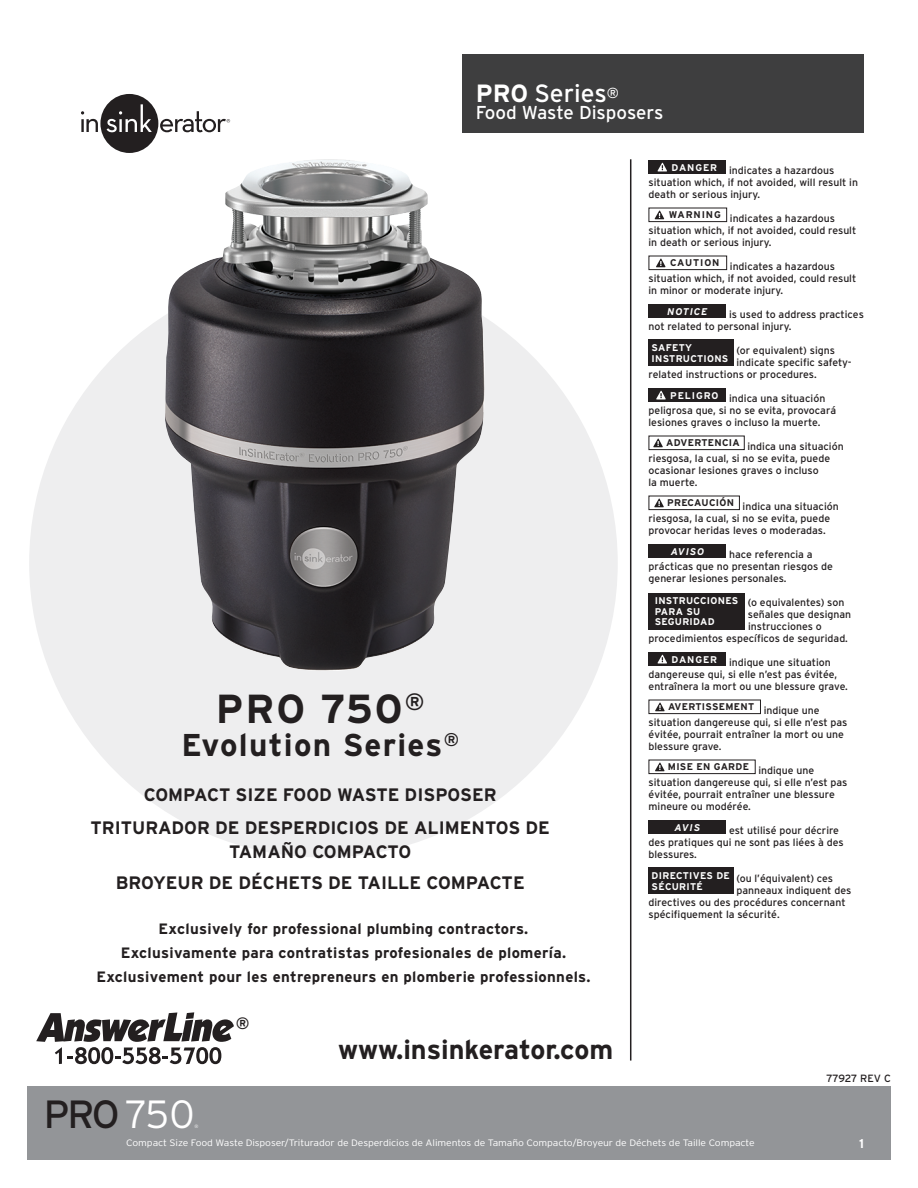
<style>
.page{position:relative;width:918px;height:1188px;background:#fff}
.page>*{position:absolute;margin:0;border:0;box-sizing:border-box;transform-origin:0 0}
.t1{font:700 40.5px "Interstate";letter-spacing:.05em;color:#231f20}
.t2{font:39.3px "Interstate";color:#231f20}
.t3{font:700 31.5px "Interstate";letter-spacing:.04em;color:#231f20}
.t4{font:700 27px "Interstate";color:#231f20}
.t5{font:24.9px "Interstate";color:#fff}
.t6{font:18.75px "Interstate";color:#fff}
.t7{font:700 18px/32.8px "Interstate";color:#231f20;text-align:center}
.t8{font:700 16.5px "Interstate";color:#231f20}
.t9{font:700 15px/24px "Interstate";letter-spacing:.02em;color:#231f20;text-align:center}
.t10{font:700 12.75px "Interstate";color:#fff}
.t11{font:10.5px/12px "Interstate";color:#231f20}
.t12{font:10.5px "Interstate";letter-spacing:-.02em;color:#231f20}
.t13{font:700 9.75px "Interstate";letter-spacing:.03em;color:#231f20}
.t14{font:700 9.75px/10.5px "Interstate";letter-spacing:.03em;color:#fff}
.t15{font:italic 700 9.75px "Interstate";letter-spacing:.09em;color:#fff}
.t16{font:300 9.3px "Interstate";letter-spacing:-.01em;color:#fff;scale:1.12 1}
.t17{font:300 4.8px "Interstate";color:#fff}
.s1{font-weight:700}
.s2{font-weight:400;font-size:10.5px}
.s3{font-weight:300;color:#fff}
</style>
<div class="page">
<div style="left:27px;top:1086px;width:864px;height:74px;background:#939598"></div>
<div style="left:29px;top:269px;width:589px;height:589px;background:#eeeeef;border-radius:50%"></div>
<div style="left:462px;top:54px;width:402px;height:78px;background:#3e3e3f"></div>
<hr style="left:630px;top:159px;width:1px;height:902px;background:#231f20">
<div style="left:649px;top:160px;width:77px;height:14px;background:#231f20"></div>
<svg style="left:657px;top:163px;width:10px;height:8px"></svg>
<svg style="left:655px;top:210px;width:9px;height:9px"></svg>
<div style="left:649px;top:208px;width:78px;height:14px;border:1px solid #231f20"></div>
<svg style="left:656px;top:258px;width:10px;height:9px"></svg>
<div style="left:649px;top:256px;width:78px;height:14px;border:1px solid #231f20"></div>
<div style="left:649px;top:304px;width:77px;height:14px;background:#231f20"></div>
<div style="left:649px;top:340px;width:85px;height:26px;background:#231f20"></div>
<div style="left:649px;top:388px;width:77px;height:14px;background:#231f20"></div>
<svg style="left:656px;top:391px;width:10px;height:8px"></svg>
<svg style="left:653px;top:438px;width:10px;height:9px"></svg>
<div style="left:649px;top:436px;width:96px;height:14px;border:1px solid #231f20"></div>
<svg style="left:654px;top:498px;width:10px;height:9px"></svg>
<div style="left:649px;top:496px;width:91px;height:14px;border:1px solid #231f20"></div>
<div style="left:649px;top:544px;width:77px;height:14px;background:#231f20"></div>
<div style="left:649px;top:593px;width:96px;height:37px;background:#231f20"></div>
<div style="left:649px;top:652px;width:77px;height:14px;background:#231f20"></div>
<svg style="left:657px;top:655px;width:10px;height:8px"></svg>
<svg style="left:655px;top:702px;width:10px;height:9px"></svg>
<div style="left:649px;top:700px;width:112px;height:14px;border:1px solid #231f20"></div>
<svg style="left:655px;top:762px;width:10px;height:9px"></svg>
<div style="left:649px;top:760px;width:107px;height:14px;border:1px solid #231f20"></div>
<div style="left:649px;top:820px;width:77px;height:14px;background:#231f20"></div>
<div style="left:649px;top:868px;width:85px;height:26px;background:#231f20"></div>
<div style="left:100px;top:94px;width:58px;height:59px;background:#231f20;border-radius:50%"></div>
<svg style="left:81px;top:111px;width:17px;height:21px"></svg>
<svg style="left:107px;top:104px;width:45px;height:28px"></svg>
<svg style="left:160px;top:111px;width:70px;height:21px"></svg>
<svg style="left:36px;top:1012px;width:198px;height:52px"></svg>
<img style="left:165px;top:159px;width:320px;height:512px">
<h3 class="t5" style="left:476px;top:79px;width:145px"><span class="s1">PRO</span> Series<sup>®</sup></h3>
<h3 class="t6" style="left:476px;top:102px;width:189px">Food Waste Disposers</h3>
<h1 class="t1" style="left:216px;top:686px;width:210px">PRO 750<sup>®</sup></h1>
<h3 class="t3" style="left:181px;top:728px;width:279px">Evolution Series<sup>®</sup></h3>
<h3 class="t7" style="left:91px;top:778px;width:461px">COMPACT SIZE FOOD WASTE DISPOSER<br>TRITURADOR DE DESPERDICIOS DE ALIMENTOS DE</h3>
<h3 class="t7" style="left:116px;top:836px;width:411px;line-height:30.8px">TAMAÑO COMPACTO<br>BROYEUR DE DÉCHETS DE TAILLE COMPACTE</h3>
<h3 class="t9" style="left:96px;top:917px;width:496px">Exclusively for professional plumbing contractors.<br>Exclusivamente para contratistas profesionales de plomería.<br>Exclusivement pour les entrepreneurs en plomberie professionnels.</h3>
<h3 class="t8" style="left:236px;top:1014px;width:15px">®</h3>
<h3 class="t4" style="left:338px;top:1035px;width:277px">www.insinkerator.com</h3>
<p class="t11" style="left:649px;top:164px;width:211px;text-indent:23px"><sup>DANGER</sup> indicates a hazardous situation which, if not avoided, will result in death or serious injury.</p>
<p class="t11" style="left:649px;top:212px;width:209px;text-indent:20px"><sup>WARNING</sup> indicates a hazardous situation which, if not avoided, could result in death or serious injury.</p>
<p class="t11" style="left:649px;top:260px;width:209px;text-indent:22px"><sup>CAUTION</sup> indicates a hazardous situation which, if not avoided, could result in minor ---or moderate injury.</p>
<p class="t15" style="left:667px;top:306px;width:42px">NOTICE</p>
<p class="t11" style="left:649px;top:308px;width:217px;text-indent:81px">is used to address practices not related to personal injury.</p>
<p class="t14" style="left:652px;top:342px;width:42px">SAFETY</p>
<p class="t11" style="left:649px;top:344px;width:205px;text-indent:88px">(or equivalent) signs<br><sup>INSTRUCTIONS</sup> indicate specific safety&shy;related instructions or procedures.</p>
<p class="t11" style="left:649px;top:392px;width:189px;text-indent:22px"><sup>PELIGRO</sup> indica una situación peligrosa que, si no se evita, provocará lesiones graves o incluso la muerte.</p>
<p class="t11" style="left:649px;top:440px;width:197px;text-indent:18px"><sup>ADVERTENCIA</sup> indica una situación riesgosa, la cual, si no se evita, puede ocasionar lesiones graves o incluso<br>la muerte.</p>
<p class="t11" style="left:649px;top:500px;width:192px;text-indent:19px"><sup>PRECAUCIÓN</sup> indica una situación riesgosa, la cual, si no se evita, puede provocar heridas leves o moderadas.</p>
<p class="t15" style="left:671px;top:546px;width:35px">AVISO</p>
<p class="t11" style="left:649px;top:548px;width:186px;text-indent:81px">hace referencia a prácticas que no presentan riesgos de generar lesiones personales.</p>
<p class="t11" style="left:748px;top:596px;width:105px">(o equivalentes) son señales que designan</p>
<p class="t14" style="left:655px;top:596px;width:85px">INSTRUCCIONES<br>PARA SU<br>SEGURIDAD</p>
<p class="t11" style="left:649px;top:620px;width:201px;text-indent:100px">instrucciones o procedimientos específicos de seguridad.</p>
<p class="t11" style="left:649px;top:656px;width:201px;text-indent:23px"><sup>DANGER</sup> indique une situation dangereuse qui, si elle n’est pas évitée, entraînera la mort ou une blessure grave.</p>
<p class="t13" style="left:668px;top:701px;width:153px">AVERTISSEMENT <span class="s2">indique une</span></p>
<p class="t11" style="left:649px;top:716px;width:200px">situation dangereuse qui, si elle n’est pas évitée, pourrait entraîner la mort ou une blessure grave.</p>
<p class="t13" style="left:668px;top:761px;width:148px">MISE EN GARDE <span class="s2">indique une</span></p>
<p class="t11" style="left:649px;top:776px;width:200px">situation dangereuse qui, si elle n’est pas évitée, pourrait entraîner une blessure mineure ou modérée.</p>
<p class="t15" style="left:675px;top:822px;width:27px">AVIS</p>
<p class="t11" style="left:649px;top:824px;width:197px;text-indent:81px">est utilisé pour décrire des pratiques qui ne sont pas liées à des blessures.</p>
<p class="t11" style="left:652px;top:872px;width:183px"><sup>DIRECTIVES</sup> <sup>DE</sup> (ou l’équivalent) ces</p>
<p class="t14" style="left:652px;top:881px;width:53px">SÉCURITÉ</p>
<p class="t11" style="left:649px;top:884px;width:204px;text-indent:88px">panneaux indiquent des directives ou des procédures concernant spécifiquement la sécurité.</p>
<p class="t12" style="left:827px;top:1073px;width:66px">77927 REV C</p>
<h2 class="t2" style="left:44px;top:1093px;width:152px">PRO <span class="s3">750</span></h2>
<p class="t17" style="left:195px;top:1124px;width:5px">®</p>
<p class="t16" style="left:126px;top:1137px;width:563px">Compact Size Food Waste Disposer/Triturador de Desperdicios de Alimentos de Tamaño Compacto/Broyeur de Déchets de Taille Compacte</p>
<p class="t10" style="left:859px;top:1137px;width:6px">1</p>
</div>
